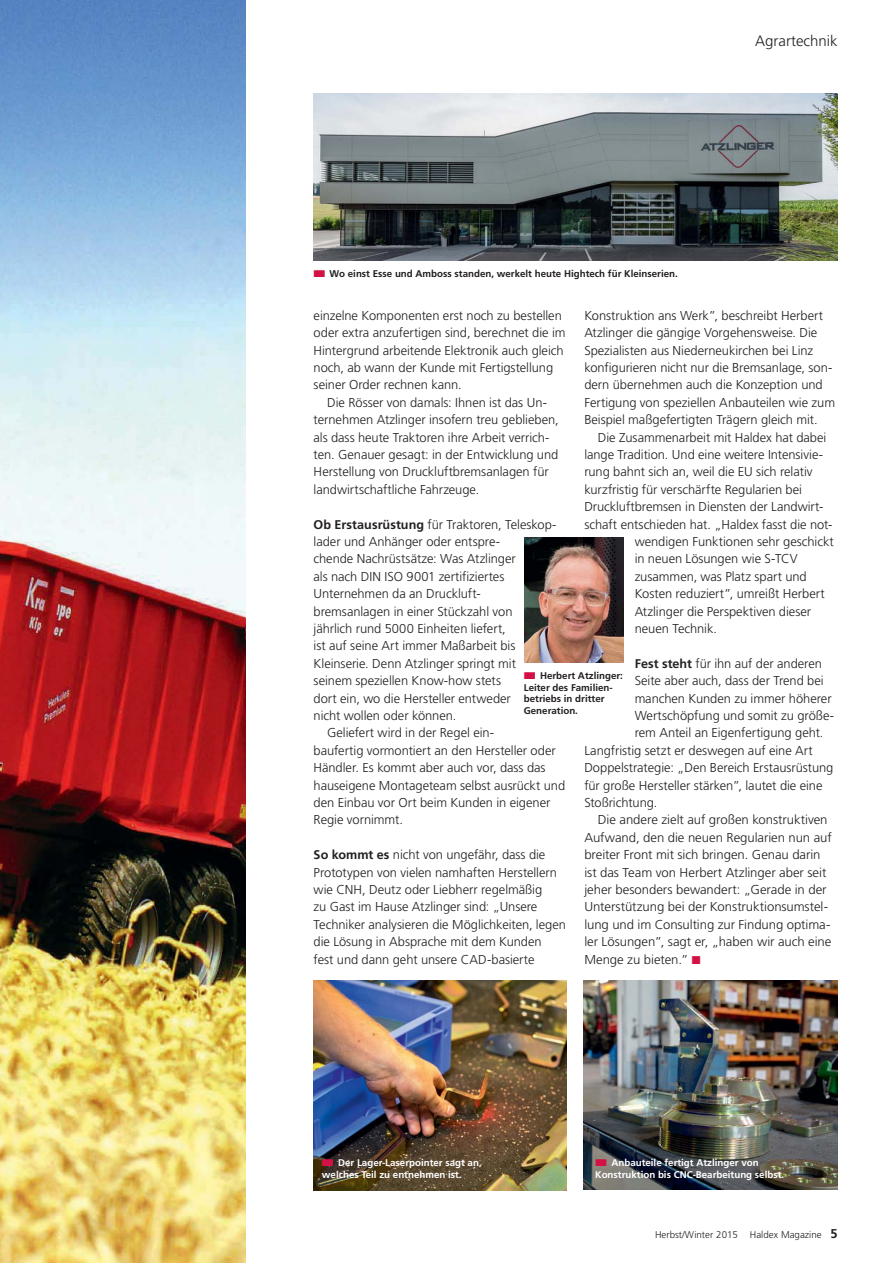
<style>
.page{position:relative;width:893px;height:1263px;background:#fff}
.page>*{position:absolute;margin:0;border:0;box-sizing:border-box;transform-origin:0 0}
.t1{font:300 15px "Frutiger LT";color:#231f20}
.t2{font:300 12.9px/17.4px "Frutiger LT";letter-spacing:-.005em;color:#231f20}
.t3{font:700 9.75px/11.7px "Frutiger LT";color:#231f20}
.t4{font:700 9.75px/11.7px "Frutiger LT";color:#fff}
.t5{font:300 9.75px "Frutiger LT";color:#231f20}
.s1{color:#d31145}
.s2{font-weight:700;font-size:12.6px}
.s3{font-weight:700;font-size:12.75px}
</style>
<div class="page">
<img style="left:0;top:0;width:246px;height:1263px">
<img style="left:314px;top:981px;width:253px;height:210px">
<img style="left:584px;top:981px;width:253px;height:209px">
<img style="left:314px;top:94px;width:524px;height:167px">
<img style="left:525px;top:538px;width:98px;height:125px">
<p class="t1" style="left:755px;top:35px;width:84px">Agrartechnik</p>
<p class="t3" style="left:313px;top:268px;width:366px"><span class="s1">■</span> Wo einst Esse und Amboss standen, werkelt heute Hightech für Kleinserien.</p>
<p class="t2" style="left:314px;top:307px;width:253px">einzelne Komponenten erst noch zu bestellen oder extra anzufertigen sind, berechnet die im Hintergrund arbeitende Elektronik auch gleich noch, ab wann der Kunde mit Fertigstellung seiner Order rechnen kann.</p>
<p class="t2" style="left:314px;top:394px;width:247px;text-indent:14px">Die Rösser von damals: Ihnen ist das Un&shy;ternehmen Atzlinger insofern treu geblieben, als dass heute Traktoren ihre Arbeit verrich&shy;ten. Genauer gesagt: in der Entwicklung und Herstellung von Druckluftbremsanlagen für landwirtschaftliche Fahrzeuge.</p>
<p class="t2" style="left:314px;top:516px;width:244px"><span class="s2">Ob Erstausrüstung</span> für Traktoren, Teleskop-</p>
<p class="t2" style="left:314px;top:533px;width:188px">lader und Anhänger oder entspre-</p>
<p class="t2" style="left:314px;top:551px;width:204px">chende Nachrüstsätze: Was Atzlinger</p>
<p class="t2" style="left:314px;top:568px;width:192px">als nach DIN ISO 9001 zertifiziertes</p>
<p class="t2" style="left:314px;top:586px;width:169px">Unternehmen da an Druckluft-</p>
<p class="t2" style="left:314px;top:603px;width:200px">bremsanlagen in einer Stückzahl von</p>
<p class="t2" style="left:314px;top:620px;width:194px">jährlich rund 5000 Einheiten liefert,</p>
<p class="t2" style="left:314px;top:638px;width:203px">ist auf seine Art immer Maßarbeit bis</p>
<p class="t2" style="left:314px;top:655px;width:204px">Kleinserie. Denn Atzlinger springt mit</p>
<p class="t2" style="left:314px;top:673px;width:189px">seinem speziellen Know-how stets</p>
<p class="t2" style="left:314px;top:690px;width:199px">dort ein, wo die Hersteller entweder</p>
<p class="t2" style="left:314px;top:707px;width:144px">nicht wollen oder können.</p>
<p class="t2" style="left:327px;top:725px;width:168px">Geliefert wird in der Regel ein-</p>
<p class="t2" style="left:314px;top:742px;width:244px">baufertig vormontiert an den Hersteller oder</p>
<p class="t2" style="left:314px;top:760px;width:233px">Händler. Es kommt aber auch vor, dass das</p>
<p class="t2" style="left:314px;top:777px;width:253px">hauseigene Montageteam selbst ausrückt und</p>
<p class="t2" style="left:314px;top:794px;width:238px">den Einbau vor Ort beim Kunden in eigener</p>
<p class="t2" style="left:314px;top:812px;width:91px">Regie vornimmt.</p>
<p class="t2" style="left:314px;top:847px;width:254px"><span class="s2">So kommt es</span> nicht von ungefähr, dass die Prototypen von vielen namhaften Herstellern wie CNH, Deutz oder Liebherr regelmäßig<br>zu Gast im Hause Atzlinger sind: „Unsere Techniker analysieren die Möglichkeiten, legen die Lösung in Absprache mit dem Kunden<br>fest und dann geht unsere CAD-basierte</p>
<p class="t2" style="left:584px;top:307px;width:252px">Konstruktion ans Werk”, beschreibt Herbert Atzlinger die gängige Vorgehensweise. Die Spezialisten aus Niederneukirchen bei Linz konfigurieren nicht nur die Bremsanlage, son&shy;dern übernehmen auch die Konzeption und Fertigung von speziellen Anbauteilen wie zum Beispiel maßgefertigten Trägern gleich mit.</p>
<p class="t2" style="left:598px;top:429px;width:230px">Die Zusammenarbeit mit Haldex hat dabei</p>
<p class="t2" style="left:584px;top:447px;width:240px">lange Tradition. Und eine weitere Intensivie-</p>
<p class="t2" style="left:584px;top:464px;width:230px">rung bahnt sich an, weil die EU sich relativ</p>
<p class="t2" style="left:584px;top:481px;width:219px">kurzfristig für verschärfte Regularien bei</p>
<p class="t2" style="left:584px;top:499px;width:241px">Druckluftbremsen in Diensten der Landwirt-</p>
<p class="t2" style="left:584px;top:516px;width:250px">schaft entschieden hat. „Haldex fasst die not-</p>
<p class="t2" style="left:635px;top:534px;width:201px">wendigen Funktionen sehr geschickt</p>
<p class="t2" style="left:635px;top:551px;width:165px">in neuen Lösungen wie S-TCV</p>
<p class="t2" style="left:635px;top:568px;width:174px">zusammen, was Platz spart und</p>
<p class="t2" style="left:635px;top:586px;width:191px">Kosten reduziert”, umreißt Herbert</p>
<p class="t2" style="left:635px;top:603px;width:178px">Atzlinger die Perspektiven dieser</p>
<p class="t2" style="left:635px;top:621px;width:84px">neuen Technik.</p>
<p class="t2" style="left:635px;top:655px;width:189px"><span class="s2">Fest steht</span> für ihn auf der anderen</p>
<p class="t2" style="left:635px;top:673px;width:191px">Seite aber auch, dass der Trend bei</p>
<p class="t2" style="left:635px;top:690px;width:198px">manchen Kunden zu immer höherer</p>
<p class="t2" style="left:635px;top:707px;width:201px">Wertschöpfung und somit zu größe-</p>
<p class="t2" style="left:635px;top:725px;width:190px">rem Anteil an Eigenfertigung geht.</p>
<p class="t2" style="left:584px;top:742px;width:230px">Langfristig setzt er deswegen auf eine Art</p>
<p class="t2" style="left:584px;top:760px;width:251px">Doppelstrategie: „Den Bereich Erstausrüstung</p>
<p class="t2" style="left:584px;top:777px;width:240px">für große Hersteller stärken”, lautet die eine</p>
<p class="t2" style="left:584px;top:794px;width:75px">Stoßrichtung.</p>
<p class="t2" style="left:598px;top:812px;width:231px">Die andere zielt auf großen konstruktiven</p>
<p class="t2" style="left:584px;top:829px;width:249px">Aufwand, den die neuen Regularien nun auf</p>
<p class="t2" style="left:584px;top:847px;width:238px">breiter Front mit sich bringen. Genau darin</p>
<p class="t2" style="left:584px;top:864px;width:244px">ist das Team von Herbert Atzlinger aber seit</p>
<p class="t2" style="left:584px;top:881px;width:244px">jeher besonders bewandert: „Gerade in der</p>
<p class="t2" style="left:584px;top:899px;width:245px">Unterstützung bei der Konstruktionsumstel-</p>
<p class="t2" style="left:584px;top:916px;width:248px">lung und im Consulting zur Findung optima-</p>
<p class="t2" style="left:584px;top:934px;width:249px">ler Lösungen”, sagt er, „haben wir auch eine</p>
<p class="t2" style="left:584px;top:951px;width:118px">Menge zu bieten.” <span class="s1">■</span></p>
<p class="t3" style="left:524px;top:670px;width:101px"><span class="s1">■</span> Herbert Atzlinger:<br>Leiter des Familien&shy;betriebs in dritter<br>Generation.</p>
<p class="t4" style="left:322px;top:1157px;width:161px"><span class="s1">■</span> Der Lager-Laserpointer sagt an, welches Teil zu entnehmen ist.</p>
<p class="t4" style="left:595px;top:1157px;width:191px"><span class="s1">■</span> Anbauteile fertigt Atzlinger von<br>Konstruktion bis CNC-Bearbeitung selbst.</p>
<p class="t5" style="left:655px;top:1231px;width:184px">Herbst/Winter 2015 Haldex Magazine <span class="s3">5</span></p>
</div>
